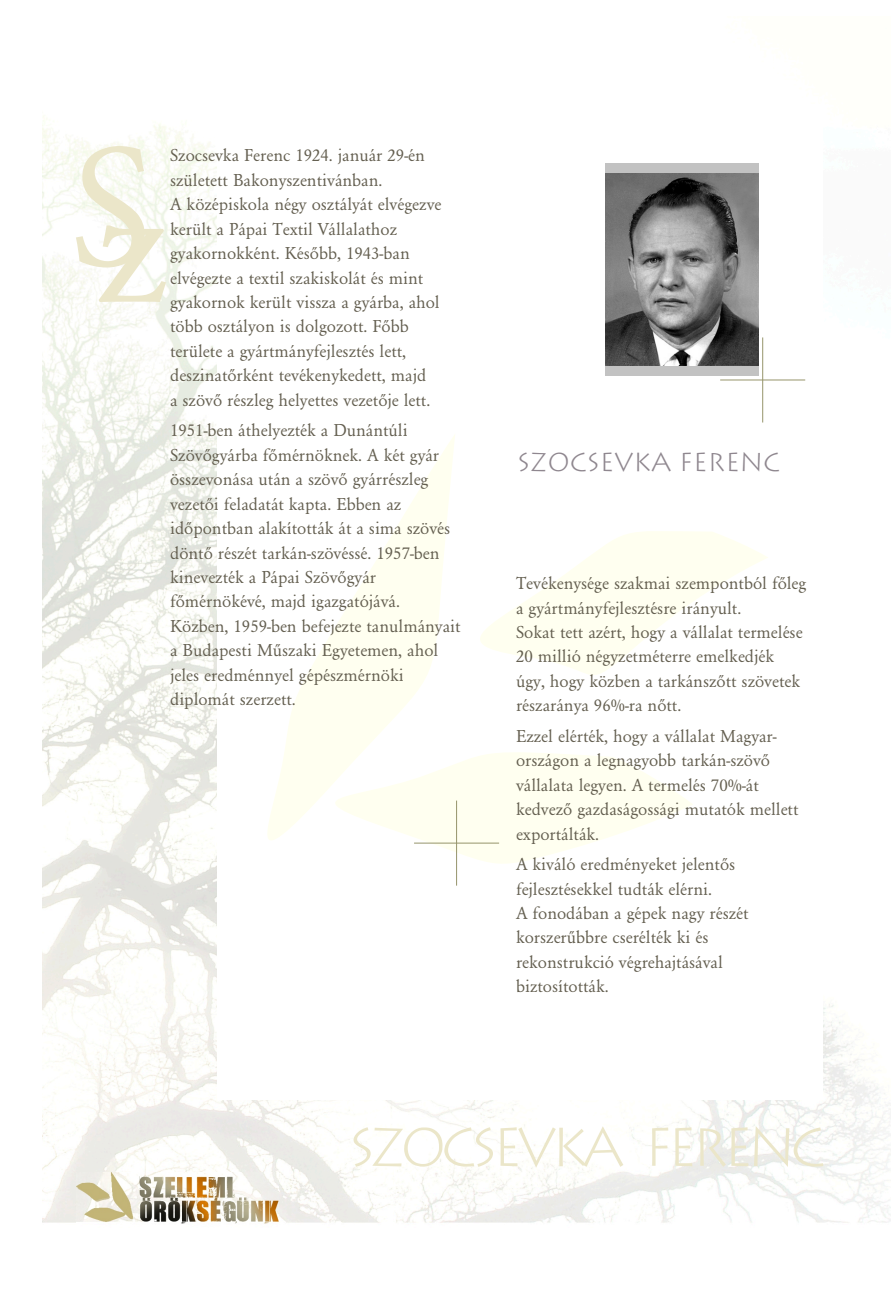
<style>
.page{position:relative;width:893px;height:1297px;background:#fff}
.page>*{position:absolute;margin:0;border:0;box-sizing:border-box;transform-origin:0 0}
.t1{font:176.85px "H Garamond Normal";color:#ebe6c9}
.t2{font:300 53.55px "Lithograph";letter-spacing:-.105em;color:#ebe6c9}
.t3{font:300 25.8px "Lithograph";color:#8f878f}
.t4{font:18px/24.5px "H Garamond Normal";color:#635e4f}
</style>
<div class="page">
<img style="left:43px;top:116px;width:847px;height:1108px">
<div style="left:218px;top:104px;width:605px;height:995px;background:#fff"></div>
<svg style="left:480px;top:531px;width:288px;height:144px;fill:#fffff5"></svg>
<svg style="left:267px;top:435px;width:188px;height:405px"></svg>
<svg style="left:282px;top:748px;width:411px;height:125px;fill:#fffff0"></svg>
<hr style="left:456px;top:800px;width:1px;height:86px;background:#96946b">
<hr style="left:414px;top:843px;width:85px;height:1px;background:#96946b">
<hr style="left:762px;top:337px;width:1px;height:85px;background:#96946b">
<hr style="left:720px;top:380px;width:85px;height:1px;background:#96946b">
<img style="left:76px;top:1172px;width:202px;height:50px">
<div style="left:605px;top:163px;width:153px;height:213px;background:#c2c2c2"></div>
<img style="left:605px;top:174px;width:153px;height:191px">
<h1 class="t1" style="left:72px;top:139px;width:82px">S</h1>
<p class="t4" style="left:170px;top:145px;width:273px">Szocsevka Ferenc 1924. január 29-én született Bakonyszentivánban.<br>A középiskola négy osztályát elvégezve került a Pápai Textil Vállalathoz gyakornokként. Később, 1943-ban elvégezte a textil szakiskolát és mint gyakornok került vissza a gyárba, ahol több osztályon is dolgozott. Főbb területe a gyártmányfejlesztés lett, deszinatőrként tevékenykedett, majd<br>a szövő részleg helyettes vezetője lett.</p>
<p class="t4" style="left:170px;top:420px;width:282px">1951-ben áthelyezték a Dunántúli Szövőgyárba főmérnöknek. A két gyár összevonása után a szövő gyárrészleg vezetői feladatát kapta. Ebben az időpontban alakították át a sima szövés döntő részét tarkán-szövéssé. 1957-ben kinevezték a Pápai Szövőgyár</p>
<h1 class="t1" style="left:96px;top:176px;width:75px">z</h1>
<h3 class="t3" style="left:517px;top:447px;width:264px">SZOCSEVKA FERENC</h3>
<p class="t4" style="left:516px;top:572px;width:292px">Tevékenysége szakmai szempontból főleg</p>
<p class="t4" style="left:170px;top:591px;width:231px">főmérnökévé, majd igazgatójává.</p>
<p class="t4" style="left:516px;top:597px;width:227px">a gyártmányfejlesztésre irányult.</p>
<p class="t4" style="left:170px;top:615px;width:292px">Közben, 1959-ben befejezte tanulmányait</p>
<p class="t4" style="left:516px;top:621px;width:288px">Sokat tett azért, hogy a vállalat termelése</p>
<p class="t4" style="left:170px;top:640px;width:270px">a Budapesti Műszaki Egyetemen, ahol</p>
<p class="t4" style="left:516px;top:646px;width:260px">20 millió négyzetméterre emelkedjék</p>
<p class="t4" style="left:170px;top:664px;width:235px">jeles eredménnyel gépészmérnöki</p>
<p class="t4" style="left:516px;top:670px;width:286px">úgy, hogy közben a tarkánszőtt szövetek</p>
<p class="t4" style="left:170px;top:688px;width:127px">diplomát szerzett.</p>
<p class="t4" style="left:516px;top:691px;width:262px;line-height:30.6px">részaránya 96%-ra nőtt.<br>Ezzel elérték, hogy a vállalat Magyar-</p>
<p class="t4" style="left:516px;top:750px;width:284px">országon a legnagyobb tarkán-szövő vállalata legyen. A termelés 70%-át kedvező gazdaságossági mutatók mellett exportálták.</p>
<p class="t4" style="left:516px;top:853px;width:234px">A kiváló eredményeket jelentős fejlesztésekkel tudták elérni.<br>A fonodában a gépek nagy részét korszerűbbre cserélték ki és rekonstrukció végrehajtásával biztosították.</p>
<h2 class="t2" style="left:348px;top:1116px;width:479px">SZOCSEVKA FERENC</h2>
</div>
